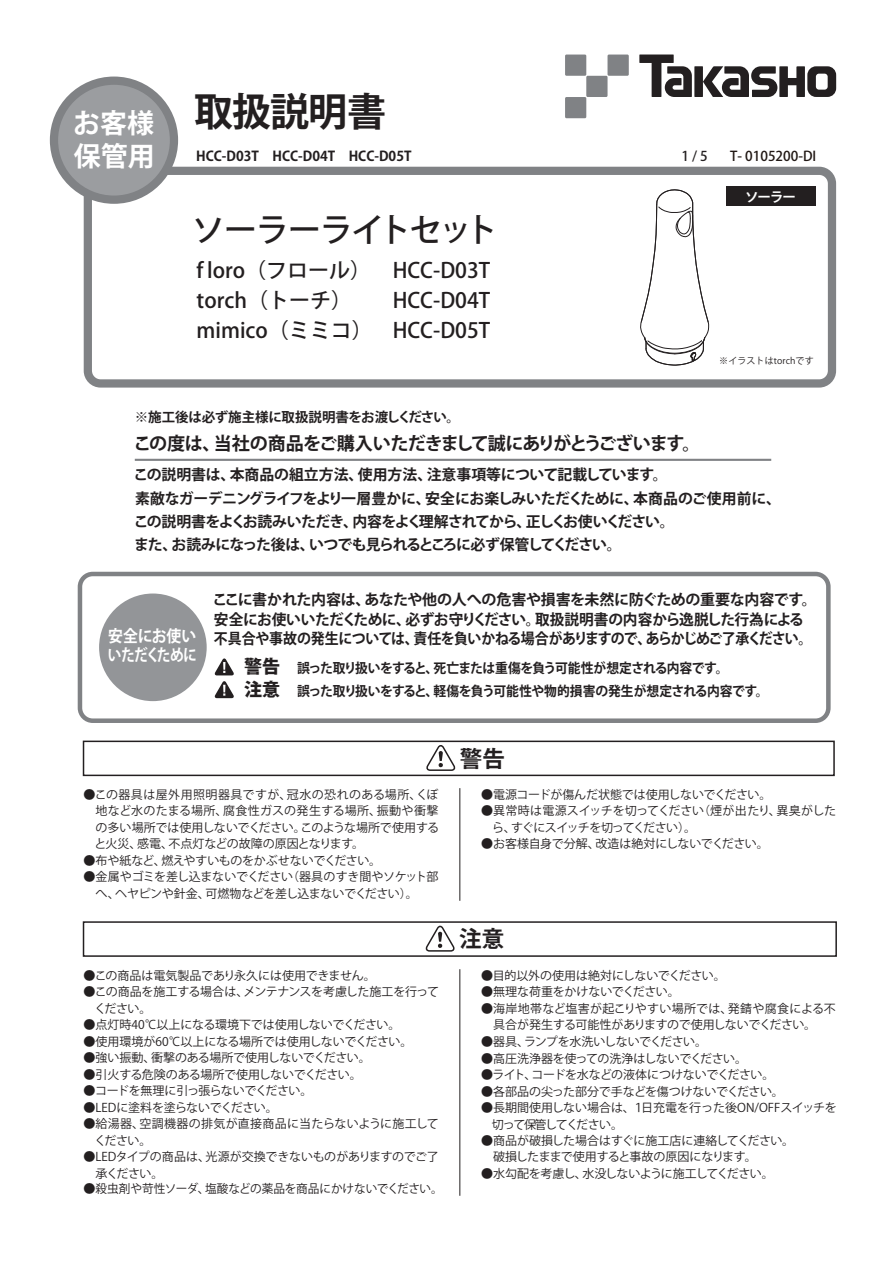
<style>
.page{position:relative;width:893px;height:1263px;background:#fff}
.page>*{position:absolute;margin:0;border:0;box-sizing:border-box;transform-origin:0 0}
.t1{font:700 39px "Koz Go Pro";letter-spacing:-.025em;color:#231f20}
.t2{font:500 33px "Koz Go Pro";letter-spacing:-.06em;color:#231f20}
.t3{font:700 27px/32.4px "Koz Go Pro";color:#fff}
.t4{font:700 22.5px "Koz Go Pro";color:#231f20}
.t5{font:500 21px/30px "Koz Go Pro";color:#231f20}
.t6{font:700 18px "Koz Go Pro";letter-spacing:-.06em;color:#231f20}
.t7{font:800 18px/23.1px "Koz Go Pro";color:#231f20}
.t8{font:700 16.5px "Koz Go Pro";letter-spacing:-.04em;color:#fff;scale:.83 1}
.t9{font:700 15px "Koz Go Pro";letter-spacing:-.03em;color:#231f20}
.t10{font:700 15px "Koz Go Pro";letter-spacing:-.055em;color:#231f20;scale:.93 1}
.t11{font:700 14.85px/23.4px "Koz Go Pro";letter-spacing:-.04em;color:#231f20}
.t12{font:700 13.5px/22.6px "Koz Go Pro";letter-spacing:-.05em;color:#231f20;scale:.95 1}
.t13{font:700 13.5px "Koz Go Pro";color:#231f20}
.t14{font:700 13.5px "Koz Go Pro";letter-spacing:-.02em;color:#231f20}
.t15{font:500 13.5px "Koz Go Pro";color:#211814}
.t16{font:700 13.5px "Koz Go Pro";color:#fff}
.t17{font:12px/16.5px "Koz Go Pro";letter-spacing:-.02em;color:#231f20}
.t18{font:12px/16.5px "Koz Go Pro";color:#231f20}
.t19{font:12px "Koz Go Pro";letter-spacing:-.04em;color:#231f20}
.t20{font:12px/16.5px "Koz Go Pro";letter-spacing:.025em;color:#231f20}
.t21{font:12px "Koz Go Pro";letter-spacing:-.05em;color:#231f20}
.t22{font:9px "Koz Go Pro";letter-spacing:.01em;color:#231f20}
.s1{color:#231f20}
</style>
<div class="page">
<svg style="left:640px;top:189px;width:69px;height:177px"></svg>
<div style="left:84px;top:167px;width:752px;height:221px;border:8px solid #808285;border-radius:13px"></div>
<div style="left:54px;top:81px;width:120px;height:119px;background:#9b9da0;border-radius:50%"></div>
<div style="left:50px;top:77px;width:128px;height:127px;border:8px solid #808285;border-radius:50%"></div>
<svg style="left:639px;top:55px;width:53px;height:42px"></svg>
<div style="left:694px;top:66px;width:9px;height:31px;background:#231f20"></div>
<svg style="left:703px;top:66px;width:133px;height:31px"></svg>
<div style="left:565px;top:55px;width:21px;height:21px;background:#808285"></div>
<div style="left:586px;top:76px;width:21px;height:21px;background:#808285"></div>
<div style="left:607px;top:55px;width:22px;height:21px;background:#808285"></div>
<div style="left:565px;top:97px;width:21px;height:21px;background:#808285"></div>
<div style="left:99px;top:593px;width:108px;height:108px;background:#939598;border-radius:50%"></div>
<svg style="left:214px;top:681px;width:20px;height:17px"></svg>
<svg style="left:214px;top:658px;width:20px;height:17px"></svg>
<div style="left:78px;top:572px;width:753px;height:151px;border:5px solid #808285;border-radius:13px"></div>
<div style="left:83px;top:741px;width:752px;height:35px;border:2px solid #231f20"></div>
<hr style="left:460px;top:969px;width:1px;height:227px;background:#231f20">
<svg style="left:426px;top:743px;width:31px;height:28px"></svg>
<div style="left:83px;top:921px;width:754px;height:36px;border:2px solid #231f20"></div>
<svg style="left:426px;top:925px;width:29px;height:27px"></svg>
<div style="left:726px;top:187px;width:89px;height:19px;background:#231f20"></div>
<hr style="left:135px;top:459px;width:636px;height:2px;background:#808285">
<hr style="left:460px;top:788px;width:1px;height:113px;background:#231f20">
<h3 class="t3" style="left:73px;top:109px;width:83px">お客様保管用</h3>
<h1 class="t1" style="left:194px;top:87px;width:194px">取扱説明書</h1>
<p class="t13" style="left:196px;top:147px;width:217px">HCC-D03T　HCC-D04T　HCC-D05T</p>
<h2 class="t2" style="left:192px;top:209px;width:308px">ソーラーライトセット</h2>
<h3 class="t5" style="left:197px;top:256px;width:186px">f loro（フロール）torch（トーチ） 　mimico（ミミコ）</h3>
<h3 class="t5" style="left:393px;top:256px;width:99px;text-align:justify">HCC-D03T HCC-D04T HCC-D05T</h3>
<p class="t14" style="left:135px;top:408px;width:327px">※施工後は必ず施主様に取扱説明書をお渡しください。</p>
<p class="t15" style="left:681px;top:148px;width:136px"><span class="s1">1 / 5 　</span>T- 0105200-DI</p>
<p class="t16" style="left:745px;top:188px;width:52px">ソーラー</p>
<p class="t22" style="left:719px;top:355px;width:96px">※イラストはtorchです</p>
<h3 class="t6" style="left:133px;top:432px;width:569px">この度は、当社の商品をご購入いただきまして誠にありがとうございます。</h3>
<p class="t11" style="left:134px;top:464px;width:649px">この説明書は、本商品の組立方法、使用方法、注意事項等について記載しています。<br>素敵なガーデニングライフをより一層豊かに、安全にお楽しみいただくために、本商品のご使用前に、この説明書をよくお読みいただき、内容をよく理解されてから、正しくお使いください。<br>また、お読みになった後は、いつでも見られるところに必ず保管してください。</p>
<p class="t9" style="left:213px;top:590px;width:606px">ここに書かれた内容は、あなたや他の人への危害や損害を未然に防ぐための重要な内容です。</p>
<p class="t9" style="left:214px;top:610px;width:591px">安全にお使いいただくために、必ずお守りください。取扱説明書の内容から逸脱した行為による</p>
<p class="t10" style="left:108px;top:629px;width:758px"><sup>安全にお使い</sup> 不具合や事故の発生については、責任を負いかねる場合がありますので、あらかじめご了承ください。</p>
<h3 class="t8" style="left:108px;top:644px;width:109px">いただくために</h3>
<h3 class="t7" style="left:244px;top:656px;width:37px">警告注意</h3>
<p class="t12" style="left:297px;top:658px;width:498px">誤った取り扱いをすると、死亡または重傷を負う可能性が想定される内容です。<br>誤った取り扱いをすると、軽傷を負う可能性や物的損害の発生が想定される内容です。</p>
<p class="t17" style="left:95px;top:786px;width:346px;text-align:justify;text-indent:-11px">●この器具は屋外用照明器具ですが、冠水の恐れのある場所、くぼ地など水のたまる場所、腐食性ガスの発生する場所、振動や衝撃の多い場所では使用しないでください。このような場所で使用すると火災、感電、不点灯などの故障の原因となります。</p>
<p class="t17" style="left:84px;top:852px;width:299px">●布や紙など、燃えやすいものをかぶせないでください。</p>
<p class="t17" style="left:96px;top:869px;width:344px;text-indent:-12px">●金属やゴミを差し込まないでください（器具のすき間やソケット部へ、ヘヤピンや針金、可燃物などを差し込まないでください）。</p>
<p class="t17" style="left:84px;top:967px;width:294px">●この商品は電気製品であり永久には使用できません。</p>
<p class="t17" style="left:95px;top:984px;width:346px;text-indent:-11px">●この商品を施工する場合は、メンテナンスを考慮した施工を行ってください。</p>
<p class="t17" style="left:84px;top:1017px;width:318px">●点灯時40℃以上になる環境下では使用しないでください。</p>
<p class="t17" style="left:84px;top:1033px;width:330px">●使用環境が60℃以上になる場所では使用しないでください。</p>
<p class="t17" style="left:84px;top:1050px;width:289px">●強い振動、衝撃のある場所で使用しないでください。</p>
<p class="t17" style="left:84px;top:1066px;width:280px">●引火する危険のある場所で使用しないでください。</p>
<p class="t19" style="left:84px;top:1083px;width:230px">●コードを無理に引っ張らないでください。</p>
<p class="t17" style="left:84px;top:1099px;width:196px">●LEDに塗料を塗らないでください。</p>
<p class="t20" style="left:95px;top:1116px;width:346px;text-indent:-11px">●給湯器、空調機器の排気が直接商品に当たらないように施工してください。</p>
<p class="t17" style="left:96px;top:1149px;width:345px;text-indent:-12px">●LEDタイプの商品は、光源が交換できないものがありますのでご了承ください。</p>
<p class="t17" style="left:84px;top:1181px;width:361px">●殺虫剤や苛性ソーダ、塩酸などの薬品を商品にかけないでください。</p>
<h3 class="t4" style="left:460px;top:744px;width:46px">警告</h3>
<p class="t17" style="left:481px;top:786px;width:292px">●電源コードが傷んだ状態では使用しないでください。</p>
<p class="t17" style="left:492px;top:803px;width:345px;text-indent:-11px">●異常時は電源スイッチを切ってください（煙が出たり、異臭がしたら、すぐにスイッチを切ってください）。</p>
<p class="t17" style="left:481px;top:836px;width:289px">●お客様自身で分解、改造は絶対にしないでください。</p>
<h3 class="t4" style="left:459px;top:924px;width:46px">注意</h3>
<p class="t17" style="left:481px;top:967px;width:246px">●目的以外の使用は絶対にしないでください。</p>
<p class="t17" style="left:481px;top:984px;width:200px">●無理な荷重をかけないでください。</p>
<p class="t18" style="left:493px;top:1000px;width:344px;text-indent:-12px">●海岸地帯など塩害が起こりやすい場所では、発錆や腐食による不具合が発生する可能性がありますので使用しないでください。</p>
<p class="t19" style="left:481px;top:1033px;width:227px">●器具、ランプを水洗いしないでください。</p>
<p class="t17" style="left:481px;top:1050px;width:268px">●高圧洗浄器を使っての洗浄はしないでください。</p>
<p class="t17" style="left:481px;top:1067px;width:295px">●ライト、コードを水などの液体につけないでください。</p>
<p class="t17" style="left:481px;top:1083px;width:304px">●各部品の尖った部分で手などを傷つけないでください。</p>
<p class="t18" style="left:481px;top:1100px;width:357px">●長期間使用しない場合は、１日充電を行った後ON/OFFスイッチを　切って保管してください。</p>
<p class="t17" style="left:481px;top:1132px;width:315px">●商品が破損した場合はすぐに施工店に連絡してください。　破損したままで使用すると事故の原因になります。</p>
<p class="t21" style="left:481px;top:1165px;width:294px">●水勾配を考慮し、水没しないように施工してください。</p>
</div>
